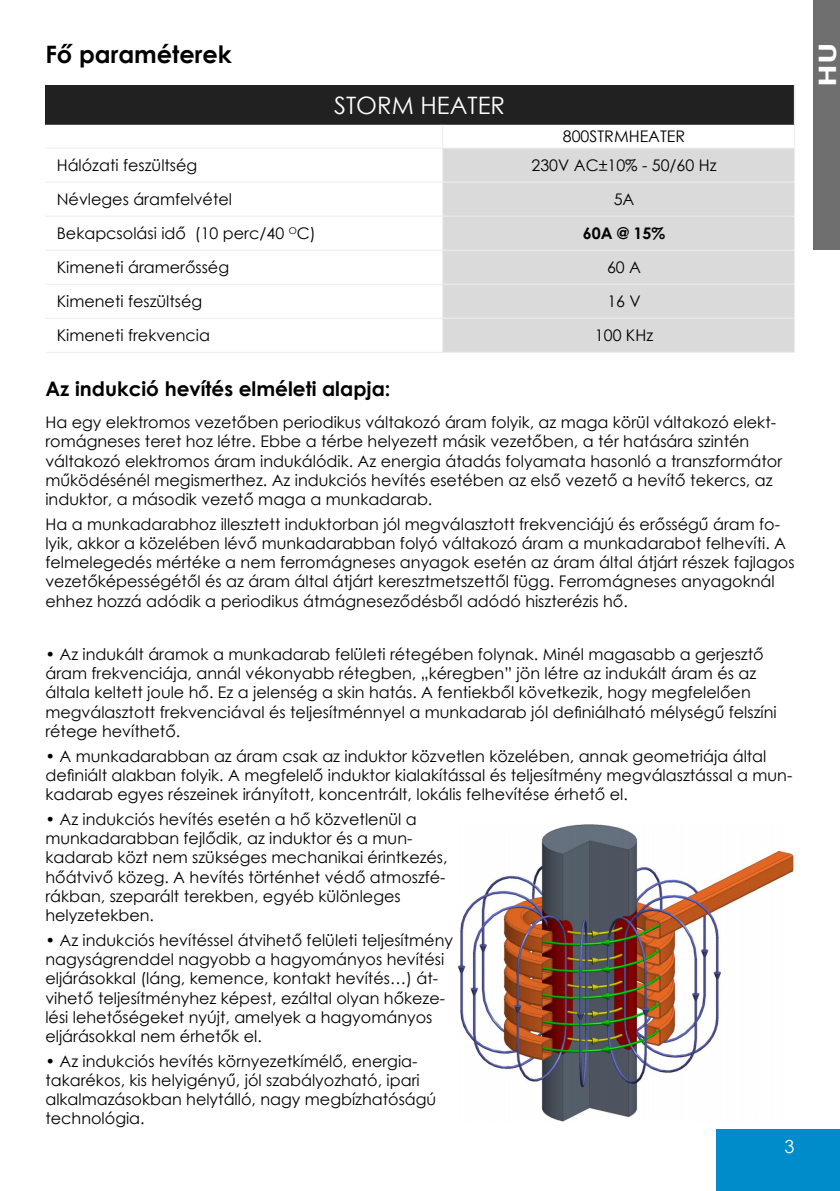
<style>
.page{position:relative;width:840px;height:1191px;background:#fff}
.page>*{position:absolute;margin:0;border:0;box-sizing:border-box;transform-origin:0 0}
.t1{font:700 24px "Century Gothic";color:#000}
.t2{font:24px "Century Gothic";color:#fff}
.t3{font:700 24px "Century Gothic";color:#fff;scale:1.4 1}
.t4{font:700 20px "Century Gothic";color:#000}
.t5{font:18px "Century Gothic";color:#fff}
.t6{font:16px/19.2px "Century Gothic";color:#000}
.t7{font:700 16px "Century Gothic";color:#000}
</style>
<div class="page">
<div style="left:716px;top:1129px;width:123px;height:62px;background:#008bcb"></div>
<div style="left:812px;top:0;width:27px;height:250px;background:#706f6f"></div>
<div style="left:45px;top:85px;width:749px;height:40px;background:#212121"></div>
<div style="left:443px;top:149px;width:350px;height:203px;background:#dadada"></div>
<hr style="left:793px;top:85px;width:1px;height:40px;background:#ededed">
<svg style="left:442px;top:125px;width:1px;height:23px"></svg>
<hr style="left:45px;top:148px;width:397px;height:1px;background:#ededed">
<hr style="left:442px;top:148px;width:352px;height:1px;background:#ededed">
<hr style="left:442px;top:149px;width:1px;height:33px;background:#ededed">
<hr style="left:793px;top:149px;width:1px;height:33px;background:#ededed">
<hr style="left:45px;top:182px;width:397px;height:1px;background:#ededed">
<hr style="left:442px;top:182px;width:352px;height:1px;background:#ededed">
<hr style="left:442px;top:183px;width:1px;height:33px;background:#ededed">
<hr style="left:793px;top:183px;width:1px;height:33px;background:#ededed">
<hr style="left:45px;top:216px;width:397px;height:1px;background:#ededed">
<hr style="left:45px;top:250px;width:397px;height:1px;background:#ededed">
<hr style="left:442px;top:251px;width:1px;height:33px;background:#ededed">
<hr style="left:793px;top:251px;width:1px;height:33px;background:#ededed">
<hr style="left:45px;top:284px;width:397px;height:1px;background:#ededed">
<hr style="left:442px;top:284px;width:352px;height:1px;background:#ededed">
<hr style="left:442px;top:285px;width:1px;height:33px;background:#ededed">
<hr style="left:793px;top:285px;width:1px;height:33px;background:#ededed">
<hr style="left:45px;top:318px;width:397px;height:1px;background:#ededed">
<hr style="left:442px;top:318px;width:352px;height:1px;background:#ededed">
<hr style="left:442px;top:319px;width:1px;height:33px;background:#ededed">
<hr style="left:793px;top:319px;width:1px;height:33px;background:#ededed">
<hr style="left:45px;top:352px;width:397px;height:1px;background:#ededed">
<hr style="left:442px;top:352px;width:352px;height:1px;background:#ededed">
<hr style="left:442px;top:216px;width:352px;height:1px;background:#ededed">
<hr style="left:442px;top:217px;width:1px;height:33px;background:#ededed">
<hr style="left:793px;top:217px;width:1px;height:33px;background:#ededed">
<hr style="left:442px;top:250px;width:352px;height:1px;background:#ededed">
<img style="left:457px;top:824px;width:337px;height:297px">
<p class="t1" style="left:45px;top:36px;width:188px">Fő paraméterek</p>
<p class="t2" style="left:334px;top:88px;width:172px">STORM HEATER</p>
<p class="t6" style="left:562px;top:127px;width:124px">800STRMHEATER</p>
<p class="t6" style="left:57px;top:155px;width:142px">Hálózati feszültség</p>
<p class="t6" style="left:531px;top:155px;width:186px">230V AC±10% - 50/60 Hz</p>
<p class="t6" style="left:57px;top:189px;width:177px">Névleges áramfelvétel</p>
<p class="t6" style="left:613px;top:189px;width:22px">5A</p>
<p class="t6" style="left:57px;top:223px;width:260px">Bekapcsolási idő (10 perc/40 <sup>O</sup>C)</p>
<p class="t7" style="left:582px;top:221px;width:84px">60A @ 15%</p>
<p class="t6" style="left:57px;top:257px;width:174px">Kimeneti áramerősség</p>
<p class="t6" style="left:606px;top:257px;width:35px">60 A</p>
<p class="t6" style="left:57px;top:292px;width:147px">Kimeneti feszültség</p>
<p class="t6" style="left:607px;top:292px;width:35px">16 V</p>
<p class="t6" style="left:57px;top:326px;width:155px">Kimeneti frekvencia</p>
<p class="t6" style="left:594px;top:326px;width:60px">100 KHz</p>
<p class="t4" style="left:45px;top:374px;width:346px">Az indukció hevítés elméleti alapja:</p>
<p class="t6" style="left:45px;top:412px;width:737px">Ha egy elektromos vezetőben periodikus váltakozó áram folyik, az maga körül váltakozó elekt&shy;romágneses teret hoz létre. Ebbe a térbe helyezett másik vezetőben, a tér hatására szintén váltakozó elektromos áram indukálódik. Az energia átadás folyamata hasonló a transzformátor működésénél megismerthez. Az indukciós hevítés esetében az első vezető a hevítő tekercs, az induktor, a második vezető maga a munkadarab.</p>
<p class="t6" style="left:45px;top:514px;width:750px">Ha a munkadarabhoz illesztett induktorban jól megválasztott frekvenciájú és erősségű áram fo&shy;lyik, akkor a közelében lévő munkadarabban folyó váltakozó áram a munkadarabot felhevíti. A felmelegedés mértéke a nem ferromágneses anyagok esetén az áram által átjárt részek fajlagos vezetőképességétől és az áram által átjárt keresztmetszettől függ. Ferromágneses anyagoknál ehhez hozzá adódik a periodikus átmágneseződésből adódó hiszterézis hő.</p>
<p class="t6" style="left:45px;top:644px;width:732px">• Az indukált áramok a munkadarab felületi rétegében folynak. Minél magasabb a gerjesztő áram frekvenciája, annál vékonyabb rétegben, „kéregben” jön létre az indukált áram és az általa keltett joule hő. Ez a jelenség a skin hatás. A fentiekből következik, hogy megfelelően megválasztott frekvenciával és teljesítménnyel a munkadarab jól definiálható mélységű felszíni rétege hevíthető.</p>
<p class="t6" style="left:45px;top:746px;width:748px">• A munkadarabban az áram csak az induktor közvetlen közelében, annak geometriája által definiált alakban folyik. A megfelelő induktor kialakítással és teljesítmény megválasztással a mun&shy;kadarab egyes részeinek irányított, koncentrált, lokális felhevítése érhető el.</p>
<p class="t6" style="left:45px;top:809px;width:403px">• Az indukciós hevítés esetén a hő közvetlenül a munkadarabban fejlődik, az induktor és a mun&shy;kadarab közt nem szükséges mechanikai érintkezés, hőátvivő közeg. A hevítés történhet védő atmoszfé&shy;rákban, szeparált terekben, egyéb különleges helyzetekben.</p>
<p class="t6" style="left:45px;top:930px;width:409px">• Az indukciós hevítéssel átvihető felületi teljesítmény nagyságrenddel nagyobb a hagyományos hevítési eljárásokkal (láng, kemence, kontakt hevítés…) át&shy;vihető teljesítményhez képest, ezáltal olyan hőkeze&shy;lési lehetőségeket nyújt, amelyek a hagyományos eljárásokkal nem érhetők el.</p>
<p class="t6" style="left:45px;top:1051px;width:392px">• Az indukciós hevítés környezetkímélő, energia&shy;takarékos, kis helyigényű, jól szabályozható, ipari alkalmazásokban helytálló, nagy megbízhatóságú technológia.</p>
<p class="t5" style="left:784px;top:1133px;width:11px">3</p>
<h1 class="t3" style="left:808px;top:87px;width:33px;rotate:-90deg">HU</h1>
</div>
